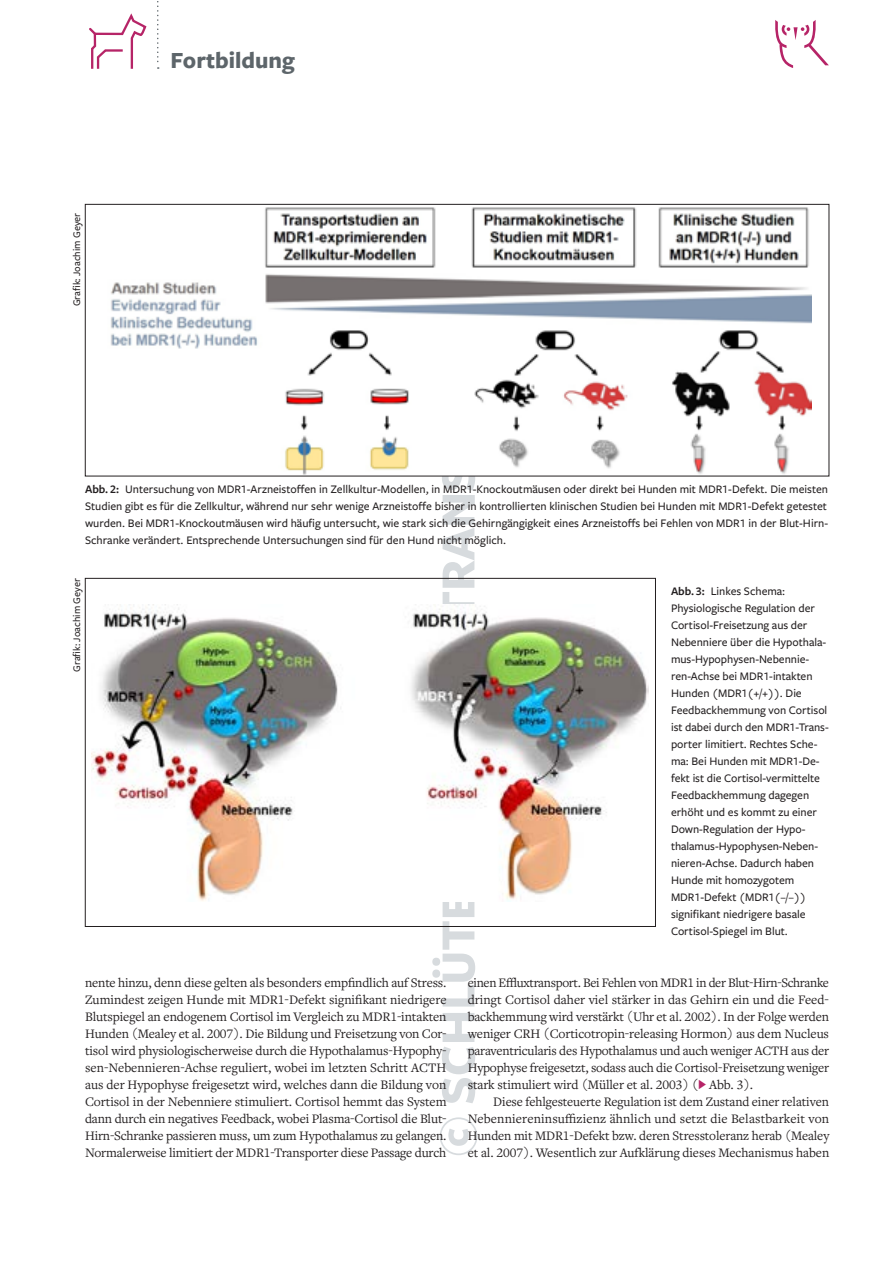
<style>
.page{position:relative;width:893px;height:1263px;background:#fff}
.page>*{position:absolute;margin:0;border:0;box-sizing:border-box;transform-origin:0 0}
.t1{font:700 24px "Freight Sans Pro";color:#5d656a}
.t2{font:13.5px/17px "Freight Text Pro";letter-spacing:-.01em;color:#231f20;text-align:justify}
.t3{font:500 12px/17px "Freight Sans Pro";letter-spacing:-.005em;color:#231f20;text-align:justify}
.t4{font:500 10.5px "Freight Sans Pro";color:#231f20}
.s1{font-weight:600}
</style>
<div class="page">
<svg style="left:157px;top:1px;width:2px;height:68px"></svg>
<svg style="left:89px;top:13px;width:58px;height:56px"></svg>
<svg style="left:775px;top:20px;width:54px;height:48px"></svg>
<img style="left:111px;top:207px;width:700px;height:267px">
<div style="left:85px;top:204px;width:744px;height:272px;border:1px solid #231f20"></div>
<img style="left:92px;top:605px;width:557px;height:297px">
<p class="t4" style="left:70px;top:306px;width:95px;rotate:-90deg">Grafik: Joachim Geyer</p>
<h1 class="t1" style="left:170px;top:44px;width:126px">Fortbildung</h1>
<p class="t3" style="left:85px;top:480px;width:745px"><span class="s1">Abb. 2:</span> Untersuchung von MDR1-Arzneistoffen in Zellkultur-Modellen, in MDR1-Knockoutmäusen oder direkt bei Hunden mit MDR1-Defekt. Die meisten Studien gibt es für die Zellkultur, während nur sehr wenige Arzneistoffe bisher in kontrollierten klinischen Studien bei Hunden mit MDR1-Defekt getestet wurden. Bei MDR1-Knockoutmäusen wird häufig untersucht, wie stark sich die Gehirngängigkeit eines Arzneistoffs bei Fehlen von MDR1 in der Blut-Hirn-Schranke verändert. Entsprechende Untersuchungen sind für den Hund nicht möglich.</p>
<p class="t4" style="left:70px;top:672px;width:95px;rotate:-90deg">Grafik: Joachim Geyer</p>
<p class="t3" style="left:671px;top:582px;width:159px;text-align:left"><span class="s1">Abb. 3:</span> Linkes Schema:<br>Physiologische Regulation der<br>Cortisol-Freisetzung aus der<br>Nebenniere über die Hypothala&shy;mus-Hypophysen-Nebennie&shy;ren-Achse bei MDR1-intakten<br>Hunden (MDR1(+/+)). Die<br>Feedbackhemmung von Cortisol ist dabei durch den MDR1-Trans&shy;porter limitiert. Rechtes Sche&shy;ma: Bei Hunden mit MDR1-De&shy;fekt ist die Cortisol-vermittelte<br>Feedbackhemmung dagegen erhöht und es kommt zu einer<br>Down-Regulation der Hypo&shy;thalamus-Hypophysen-Neben&shy;nieren-Achse. Dadurch haben<br>Hunde mit homozygotem<br>MDR1-Defekt (MDR1(–/–)) signifikant niedrigere basale<br>Cortisol-Spiegel im Blut.</p>
<p class="t2" style="left:85px;top:973px;width:363px">nente hinzu, denn diese gelten als besonders empfindlich auf Stress.<br>Zumindest zeigen Hunde mit MDR1-Defekt signifikant niedrigere Blutspiegel an endogenem Cortisol im Vergleich zu MDR1-intakten Hunden (Mealey et al. 2007). Die Bildung und Freisetzung von Cor&shy;tisol wird physiologischerweise durch die Hypothalamus-Hypophy&shy;sen-Nebennieren-Achse reguliert, wobei im letzten Schritt ACTH aus der Hypophyse freigesetzt wird, welches dann die Bildung von Cortisol in der Nebenniere stimuliert. Cortisol hemmt das System dann durch ein negatives Feedback, wobei Plasma-Cortisol die Blut-Hirn-Schranke passieren muss, um zum Hypothalamus zu gelangen.<br>Normalerweise limitiert der MDR1-Transporter diese Passage durch</p>
<p class="t2" style="left:468px;top:973px;width:363px">einen Effluxtransport. Bei Fehlen von MDR1 in der Blut-Hirn-Schranke dringt Cortisol daher viel stärker in das Gehirn ein und die Feed&shy;backhemmung wird verstärkt (Uhr et al. 2002). In der Folge werden weniger CRH (Corticotropin-releasing Hormon) aus dem Nucleus paraventricularis des Hypothalamus und auch weniger ACTH aus der Hypophyse freigesetzt, sodass auch die Cortisol-Freisetzung weniger stark stimuliert wird (Müller et al. 2003) ( Abb. 3).</p>
<p class="t2" style="left:468px;top:1092px;width:363px;text-indent:26px">Diese fehlgesteuerte Regulation ist dem Zustand einer relativen Nebenniereninsuffizienz ähnlich und setzt die Belastbarkeit von Hunden mit MDR1-Defekt bzw. deren Stresstoleranz herab (Mealey et al. 2007). Wesentlich zur Aufklärung dieses Mechanismus haben</p>
</div>
